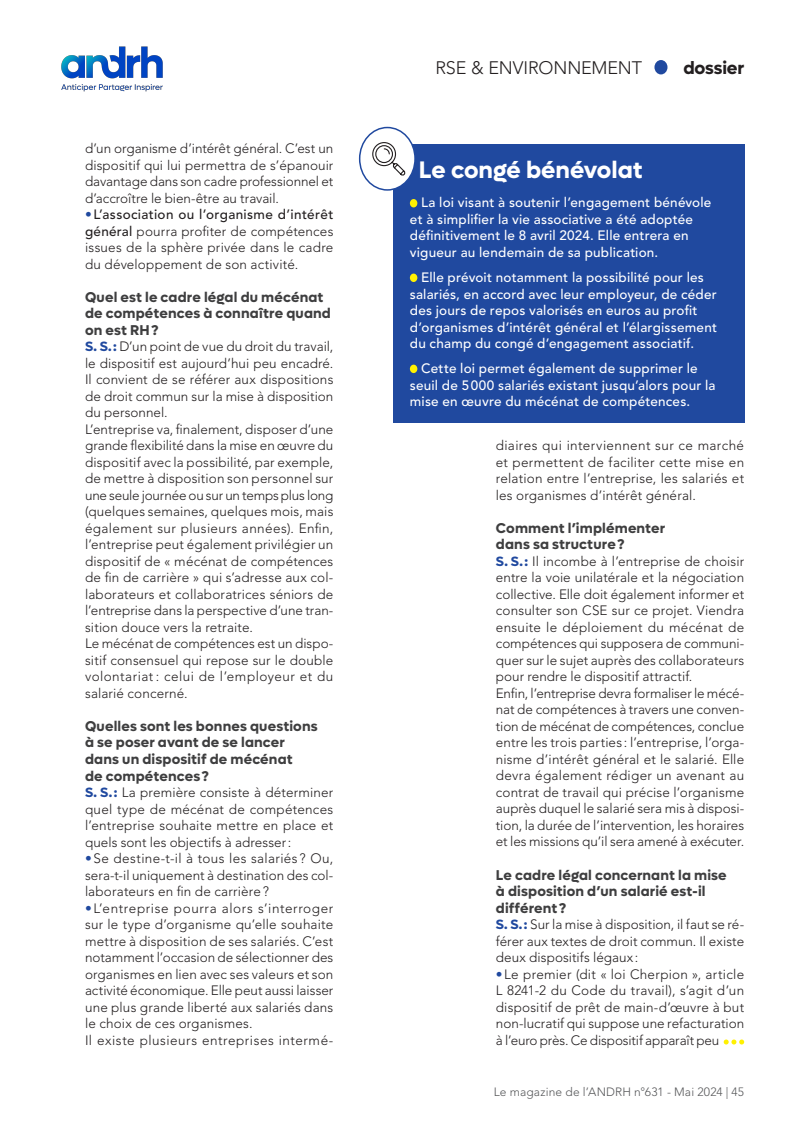
<style>
.page{position:relative;width:808px;height:1136px;background:#fff}
.page>*{position:absolute;margin:0;border:0;box-sizing:border-box;transform-origin:0 0}
.t1{font:700 24px "Lufga";color:#fff}
.t2{font:300 18px "Avenir LT Pro";letter-spacing:-.01em;color:#231f20}
.t3{font:700 18px "Lufga";letter-spacing:-.01em;color:#231f20}
.t4{font:700 14.25px/16.5px "Lufga";letter-spacing:.01em;color:#3e3e3f}
.t5{font:300 13.5px/16.5px "Avenir LT Pro";letter-spacing:.01em;color:#231f20;text-align:justify}
.t6{font:500 13.5px/16.5px "Avenir LT Pro";letter-spacing:.015em;color:#fff}
.t7{font:300 12px "Avenir LT Pro";letter-spacing:.015em;color:#57585a}
.s1{font-weight:900;color:#20499f}
.s2{font-weight:500}
.s3{font-family:"Lufga";font-weight:700;color:#20499f}
</style>
<div class="page">
<div style="left:654px;top:60px;width:13px;height:14px;background:#20499f;border-radius:50%"></div>
<svg style="left:724px;top:1039px;width:20px;height:5px"></svg>
<div style="left:393px;top:145px;width:351px;height:278px;background:#20499f"></div>
<div style="left:410px;top:199px;width:7px;height:8px;background:#fff101;border-radius:50%"></div>
<div style="left:410px;top:273px;width:7px;height:9px;background:#fff101;border-radius:50%"></div>
<div style="left:410px;top:364px;width:7px;height:9px;background:#fff101;border-radius:50%"></div>
<div style="left:360px;top:127px;width:55px;height:63px;background:#fff;border-radius:50%"></div>
<div style="left:359px;top:127px;width:57px;height:64px;border:2px solid #20499f;border-radius:50%"></div>
<svg style="left:372px;top:142px;width:33px;height:34px"></svg>
<img style="left:62px;top:46px;width:100px;height:46px">
<p class="t5" style="left:85px;top:140px;width:250px">d’un organisme d’intérêt général. C’est un dispositif qui lui permettra de s’épanouir davantage dans son cadre professionnel et d’accroître le bien-être au travail.</p>
<p class="t5" style="left:85px;top:206px;width:250px"><span class="s1">•</span><span class="s2">L’association ou l’organisme d’intérêt général</span> pourra profiter de compétences issues de la sphère privée dans le cadre du développement de son activité.</p>
<p class="t4" style="left:85px;top:288px;width:247px">Quel est le cadre légal du mécénat de compétences à connaître quand on est RH?</p>
<p class="t5" style="left:85px;top:338px;width:250px;text-align:left"><span class="s3">S. S.:</span> D’un point de vue du droit du travail, le dispositif est aujourd’hui peu encadré.<br>I l convient de se référer aux dispositions de droit commun sur la mise à disposition du personnel.<br>L’entreprise va, finalement, disposer d’une grande flexibilité dans la mise en œuvre du dispositif avec la possibilité, par exemple, de mettre à disposition son personnel sur une seule journée ou sur un temps plus long (quelques semaines, quelques mois, mais également sur plusieurs années). Enfin, l’entreprise peut également privilégier un dispositif de « mécénat de compétences de fin de carrière » qui s’adresse aux col&shy;laborateurs et collaboratrices séniors de l’entreprise dans la perspective d’une tran&shy;sition douce vers la retraite.<br>Le mécénat de compétences est un dispo&shy;sitif consensuel qui repose sur le double volontariat : celui de l’employeur et du salarié concerné.</p>
<p class="t4" style="left:85px;top:717px;width:234px">Quelles sont les bonnes questions à se poser avant de se lancer dans un dispositif de mécénat<br>de compétences ?</p>
<p class="t5" style="left:85px;top:784px;width:250px"><span class="s3">S. S.:</span> La première consiste à déterminer quel type de mécénat de compétences l’entreprise souhaite mettre en place et quels sont les objectifs à adresser:</p>
<p class="t5" style="left:85px;top:850px;width:250px"><span class="s1">•</span>Se destine-t-il à tous les salariés ? Ou, sera-t-il uniquement à destination des col&shy;laborateurs en fin de carrière?</p>
<p class="t5" style="left:85px;top:899px;width:250px;text-align:left"><span class="s1">•</span>L’entreprise pourra alors s’interroger sur le type d’organisme qu’elle souhaite mettre à disposition de ses salariés. C’est notamment l’occasion de sélectionner des organismes en lien avec ses valeurs et son activité économique. Elle peut aussi laisser une plus grande liberté aux salariés dans le choix de ces organismes.<br>I l existe plusieurs entreprises intermé-</p>
<h2 class="t2" style="left:435px;top:58px;width:208px">rse &amp; environnement</h2>
<h2 class="t3" style="left:683px;top:57px;width:62px">dossier</h2>
<h1 class="t1" style="left:419px;top:155px;width:225px">Le congé bénévolat</h1>
<p class="t6" style="left:410px;top:195px;width:303px;text-indent:11px">La loi visant à soutenir l’engagement bénévole et à simplifier la vie associative a été adoptée définitivement le 8 avril 2024. Elle entrera en vigueur au lendemain de sa publication.</p>
<p class="t6" style="left:410px;top:269px;width:309px;text-indent:11px">Elle prévoit notamment la possibilité pour les salariés, en accord avec leur employeur, de céder des jours de repos valorisés en euros au profit d’organismes d’intérêt général et l’élargissement du champ du congé d’engagement associatif.</p>
<p class="t6" style="left:410px;top:360px;width:307px;text-indent:11px">Cette loi permet également de supprimer le seuil de 5000 salariés existant jusqu’alors pour la mise en œuvre du mécénat de compétences.</p>
<p class="t5" style="left:496px;top:437px;width:250px">diaires qui interviennent sur ce marché et permettent de faciliter cette mise en relation entre l’entreprise, les salariés et les organismes d’intérêt général.</p>
<p class="t4" style="left:496px;top:519px;width:171px">Comment l’implémenter dans sa structure?</p>
<p class="t5" style="left:496px;top:553px;width:250px;text-align:left"><span class="s3">S. S.:</span> I l incombe à l’entreprise de choisir entre la voie unilatérale et la négociation collective. Elle doit également informer et consulter son CSE sur ce projet. Viendra ensuite le déploiement du mécénat de compétences qui supposera de communi&shy;quer sur le sujet auprès des collaborateurs pour rendre le dispositif attractif.<br>Enfin, l’entreprise devra formaliser le mécé&shy;nat de compétences à travers une conven&shy;tion de mécénat de compétences, conclue entre les trois parties : l’entreprise, l’orga&shy;nisme d’intérêt général et le salarié. Elle devra également rédiger un avenant au contrat de travail qui précise l’organisme auprès duquel le salarié sera mis à disposi&shy;tion, la durée de l’intervention, les horaires et les missions qu’il sera amené à exécuter.</p>
<p class="t4" style="left:496px;top:866px;width:232px">Le cadre légal concernant la mise à disposition d’un salarié est-il différent ?</p>
<p class="t5" style="left:496px;top:916px;width:250px"><span class="s3">S. S.:</span> Sur la mise à disposition, il faut se ré&shy;férer aux textes de droit commun. I l existe deux dispositifs légaux:</p>
<p class="t5" style="left:496px;top:965px;width:250px"><span class="s1">•</span>Le premier (dit « loi Cherpion », article L 8241-2 du Code du travail), s’agit d’un dispositif de prêt de main-d’œuvre à but non-lucratif qui suppose une refacturation à l’euro près. Ce dispositif apparaît peu</p>
<p class="t7" style="left:494px;top:1084px;width:252px">Le magazine de l’AN DRH n°631 - M ai 2024 | 45</p>
</div>
